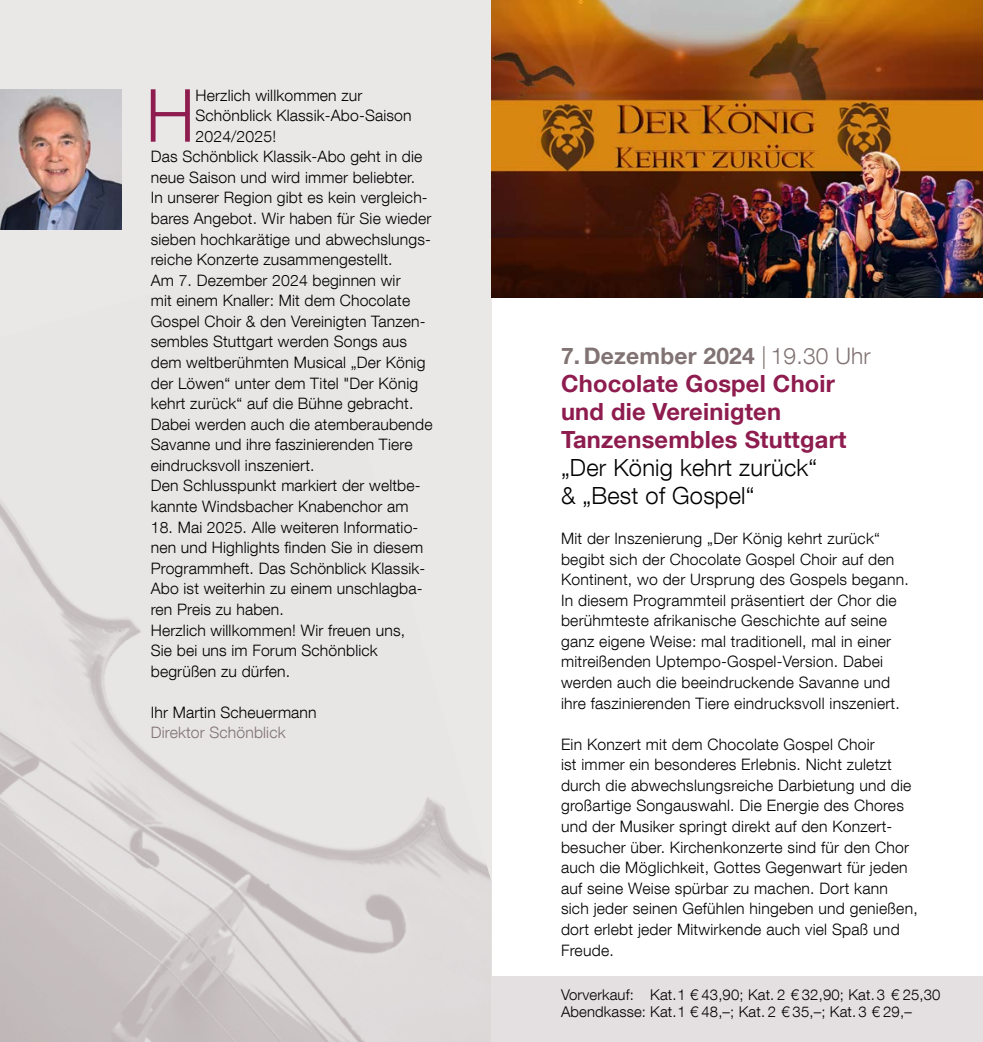
<style>
.page{position:relative;width:983px;height:1042px;background:#fff}
.page>*{position:absolute;margin:0;border:0;box-sizing:border-box;transform-origin:0 0}
.t1{font:300 73.33px "Helvetica Neue LT Com";color:#8e1c4e;scale:.95 1}
.t2{font:700 23.62px/28px "Helvetica Neue LT Com";letter-spacing:.01em;color:#8e1c4e}
.t3{font:300 23.62px/28px "Helvetica Neue LT Com";letter-spacing:.01em;color:#000}
.t4{font:700 22.75px "Helvetica Neue LT Com";letter-spacing:.01em;color:#817373}
.t5{font:300 15.75px/20.7px "Helvetica Neue LT Com";letter-spacing:.01em;color:#000}
.t6{font:300 15.75px "Helvetica Neue LT Com";letter-spacing:.01em;color:#817373}
.t7{font:300 14.88px/17.5px "Helvetica Neue LT Com";letter-spacing:.01em;color:#000}
.s1{font-weight:300}
</style>
<div class="page">
<div style="left:491px;top:976px;width:491px;height:66px;background:#e4dfe0"></div>
<div style="left:0;top:0;width:491px;height:1042px;background:#eae7e7"></div>
<img style="left:0;top:499px;width:491px;height:543px">
<img style="left:491px;top:0;width:491px;height:298px">
<img style="left:0;top:89px;width:122px;height:140px">
<h1 class="t1" style="left:146px;top:71px;width:53px">H</h1>
<p class="t5" style="left:195px;top:84px;width:168px">Herzlich willkommen zur</p>
<p class="t5" style="left:195px;top:105px;width:217px">Schönblick Klassik-Abo-Saison</p>
<p class="t5" style="left:195px;top:125px;width:82px">2024/2025!</p>
<p class="t5" style="left:151px;top:146px;width:273px">Das Schönblick Klassik-Abo geht in die</p>
<p class="t5" style="left:151px;top:167px;width:266px">neue Saison und wird immer beliebter.</p>
<p class="t5" style="left:151px;top:187px;width:278px">In unserer Region gibt es kein vergleich-</p>
<p class="t5" style="left:151px;top:208px;width:282px">bares Angebot. Wir haben für Sie wieder</p>
<p class="t5" style="left:151px;top:228px;width:281px">sieben hochkarätige und abwechslungs-</p>
<p class="t5" style="left:151px;top:249px;width:243px">reiche Konzerte zusammengestellt.</p>
<p class="t5" style="left:151px;top:269px;width:251px">Am 7. Dezember 2024 beginnen wir</p>
<p class="t5" style="left:151px;top:290px;width:261px">mit einem Knaller: Mit dem Chocolate</p>
<p class="t5" style="left:151px;top:311px;width:276px">Gospel Choir &amp; den Vereinigten Tanzen-</p>
<p class="t5" style="left:151px;top:331px;width:258px">sembles Stuttgart werden Songs aus</p>
<p class="t5" style="left:151px;top:352px;width:276px">dem weltberühmten Musical „Der König</p>
<p class="t5" style="left:151px;top:372px;width:269px">der Löwen“ unter dem Titel "Der König</p>
<p class="t5" style="left:151px;top:393px;width:264px">kehrt zurück“ auf die Bühne gebracht.</p>
<p class="t5" style="left:151px;top:413px;width:283px">Dabei werden auch die atemberaubende</p>
<p class="t5" style="left:151px;top:434px;width:263px">Savanne und ihre faszinierenden Tiere</p>
<p class="t5" style="left:151px;top:455px;width:165px">eindrucksvoll inszeniert.</p>
<p class="t5" style="left:151px;top:475px;width:271px">Den Schlusspunkt markiert der weltbe-</p>
<p class="t5" style="left:151px;top:496px;width:259px">kannte Windsbacher Knabenchor am</p>
<p class="t5" style="left:151px;top:516px;width:276px">18. Mai 2025. Alle weiteren Informatio&shy;nen und Highlights finden Sie in diesem Programmheft. Das Schönblick Klassik-Abo ist weiterhin zu einem unschlagba&shy;ren Preis zu haben.<br>Herzlich willkommen! Wir freuen uns, Sie bei uns im Forum Schönblick begrüßen zu dürfen.</p>
<p class="t5" style="left:151px;top:701px;width:167px">Ihr Martin Scheuermann</p>
<p class="t6" style="left:151px;top:723px;width:136px">Direktor Schönblick</p>
<h3 class="t4" style="left:561px;top:341px;width:311px">7. Dezember 2024 <span class="s1">| 19.30 Uhr</span></h3>
<h2 class="t2" style="left:561px;top:368px;width:287px">Chocolate Gospel Choir und die Vereinigten<br>Tanzensembles Stuttgart</h2>
<h2 class="t3" style="left:561px;top:453px;width:258px">„Der König kehrt zurück“ &amp; „Best of Gospel“</h2>
<p class="t5" style="left:561px;top:528px;width:349px">Mit der Inszenierung „Der König kehrt zurück“ begibt sich der Chocolate Gospel Choir auf den Kontinent, wo der Ursprung des Gospels begann.<br>In diesem Programmteil präsentiert der Chor die berühmteste afrikanische Geschichte auf seine ganz eigene Weise: mal traditionell, mal in einer mitreißenden Uptempo-Gospel-Version. Dabei werden auch die beeindruckende Savanne und ihre faszinierenden Tiere eindrucksvoll inszeniert.</p>
<p class="t5" style="left:561px;top:733px;width:358px">Ein Konzert mit dem Chocolate Gospel Choir<br>ist immer ein besonderes Erlebnis. Nicht zuletzt durch die abwechslungsreiche Darbietung und die großartige Songauswahl. Die Energie des Chores und der Musiker springt direkt auf den Konzert&shy;besucher über. Kirchenkonzerte sind für den Chor auch die Möglichkeit, Gottes Gegenwart für jeden auf seine Weise spürbar zu machen. Dort kann sich jeder seinen Gefühlen hingeben und genießen, dort erlebt jeder Mitwirkende auch viel Spaß und Freude.</p>
<p class="t7" style="left:561px;top:985px;width:381px">Vorverkauf: Kat. 1 € 43,90; Kat. 2 € 32,90; Kat. 3 € 25,30<br>Abendkasse: Kat.1 € 48,–; Kat. 2 € 35,–; Kat. 3 € 29,–</p>
</div>
